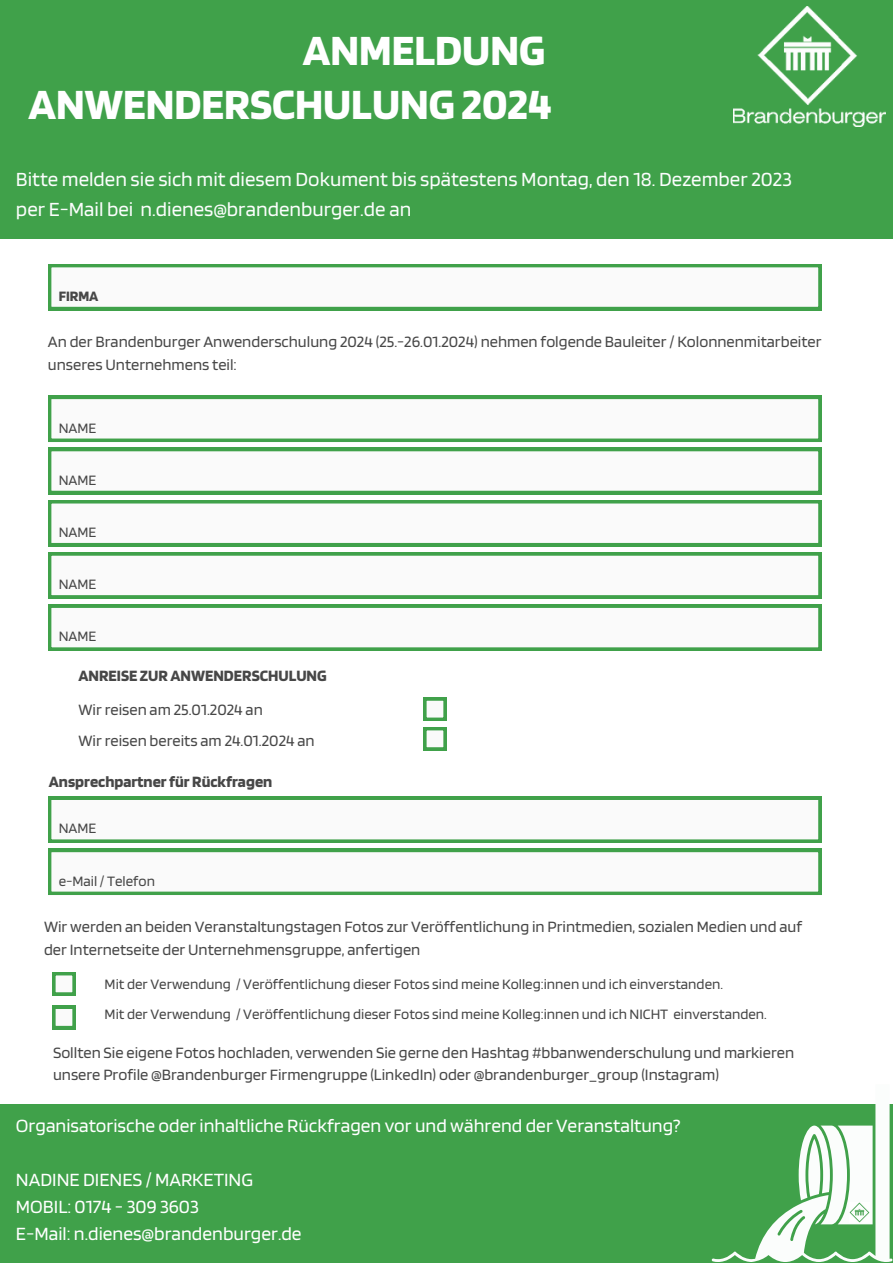
<style>
.page{position:relative;width:893px;height:1264px;background:#fff}
.page>*{position:absolute;margin:0;border:0;box-sizing:border-box;transform-origin:0 0}
.t1{font:700 45px "Blinker";color:#fff}
.t2{font:21px "Blinker";color:#fbfdfc}
.t3{font:19.5px "Blinker";color:#fff}
.t4{font:16.5px/22.5px "Blinker";color:#474747}
.t5{font:700 16.5px "Blinker";color:#474747}
.t6{font:15px "Blinker";color:#474747}
.t7{font:700 15px "Blinker";color:#474747}
</style>
<div class="page">
<div style="left:0;top:0;width:892px;height:238px;background:#40a14a"></div>
<svg style="left:423px;top:697px;width:24px;height:24px"></svg>
<svg style="left:423px;top:727px;width:24px;height:23px"></svg>
<div style="left:0;top:1103px;width:892px;height:159px;background:#40a14a"></div>
<img style="left:733px;top:7px;width:151px;height:120px">
<svg style="left:519px;top:1103px;width:373px;height:158px"></svg>
<img style="left:849px;top:1202px;width:20px;height:20px">
<div style="left:48px;top:604px;width:773px;height:47px;background:#40a14a"></div>
<div style="left:51px;top:607px;width:768px;height:41px;background:#fafafa"></div>
<svg style="left:52px;top:972px;width:24px;height:23px"></svg>
<svg style="left:52px;top:1005px;width:24px;height:24px"></svg>
<div style="left:48px;top:552px;width:773px;height:47px;background:#40a14a"></div>
<div style="left:51px;top:555px;width:768px;height:41px;background:#fafafa"></div>
<svg style="left:48px;top:500px;width:773px;height:46px"></svg>
<svg style="left:48px;top:448px;width:773px;height:46px"></svg>
<svg style="left:48px;top:396px;width:773px;height:46px"></svg>
<div style="left:48px;top:796px;width:773px;height:47px;background:#40a14a"></div>
<div style="left:51px;top:800px;width:768px;height:40px;background:#fafafa"></div>
<svg style="left:48px;top:848px;width:773px;height:47px"></svg>
<svg style="left:48px;top:264px;width:773px;height:46px"></svg>
<p class="t1" style="left:303px;top:21px;width:243px">ANMELDUNG</p>
<p class="t1" style="left:29px;top:75px;width:524px">ANWENDERSCHULUNG 2024</p>
<p class="t2" style="left:16px;top:166px;width:777px">Bitte melden sie sich mit diesem Dokument bis spätestens Montag, den 18. Dezember 2023</p>
<p class="t2" style="left:16px;top:195px;width:397px">per E-Mail bei n.dienes@brandenburger.de an</p>
<p class="t7" style="left:59px;top:286px;width:41px">FIRMA</p>
<p class="t4" style="left:48px;top:330px;width:775px">An der Brandenburger Anwenderschulung 2024 (25.-26.01.2024) nehmen folgende Bauleiter / Kolonnenmitarbeiter unseres Unternehmens teil:</p>
<p class="t6" style="left:59px;top:418px;width:39px">NAME</p>
<p class="t6" style="left:59px;top:470px;width:39px">NAME</p>
<p class="t6" style="left:59px;top:522px;width:39px">NAME</p>
<p class="t6" style="left:59px;top:574px;width:39px">NAME</p>
<p class="t6" style="left:59px;top:627px;width:39px">NAME</p>
<p class="t5" style="left:78px;top:665px;width:250px">ANREISE ZUR ANWENDERSCHULUNG</p>
<p class="t4" style="left:78px;top:697px;width:186px">Wir reisen am 25.01.2024 an</p>
<p class="t4" style="left:78px;top:729px;width:238px">Wir reisen bereits am 24.01.2024 an</p>
<p class="t5" style="left:49px;top:771px;width:225px">Ansprechpartner für Rückfragen</p>
<p class="t6" style="left:59px;top:819px;width:39px">NAME</p>
<p class="t6" style="left:59px;top:871px;width:98px">e-Mail / Telefon</p>
<p class="t4" style="left:44px;top:915px;width:759px">Wir werden an beiden Veranstaltungstagen Fotos zur Veröffentlichung in Printmedien, sozialen Medien und auf der Internetseite der Unternehmensgruppe, anfertigen</p>
<p class="t6" style="left:105px;top:974px;width:620px">Mit der Verwendung / Veröffentlichung dieser Fotos sind meine Kolleg:innen und ich einverstanden.</p>
<p class="t6" style="left:105px;top:1004px;width:663px">Mit der Verwendung / Veröffentlichung dieser Fotos sind meine Kolleg:innen und ich NICHT einverstanden.</p>
<p class="t4" style="left:53px;top:1040px;width:742px">Sollten Sie eigene Fotos hochladen, verwenden Sie gerne den Hashtag #bbanwenderschulung und markieren</p>
<p class="t4" style="left:53px;top:1063px;width:667px">unsere Profile @Brandenburger Firmengruppe (LinkedIn) oder @brandenburger_group (Instagram)</p>
<p class="t3" style="left:16px;top:1113px;width:666px">Organisatorische oder inhaltliche Rückfragen vor und während der Veranstaltung?</p>
<p class="t3" style="left:16px;top:1167px;width:238px">NADINE DIENES / MARKETING</p>
<p class="t3" style="left:16px;top:1194px;width:184px">MOBIL: 0174 - 309 3603</p>
<p class="t3" style="left:16px;top:1221px;width:287px">E-Mail: n.dienes@brandenburger.de</p>
</div>
